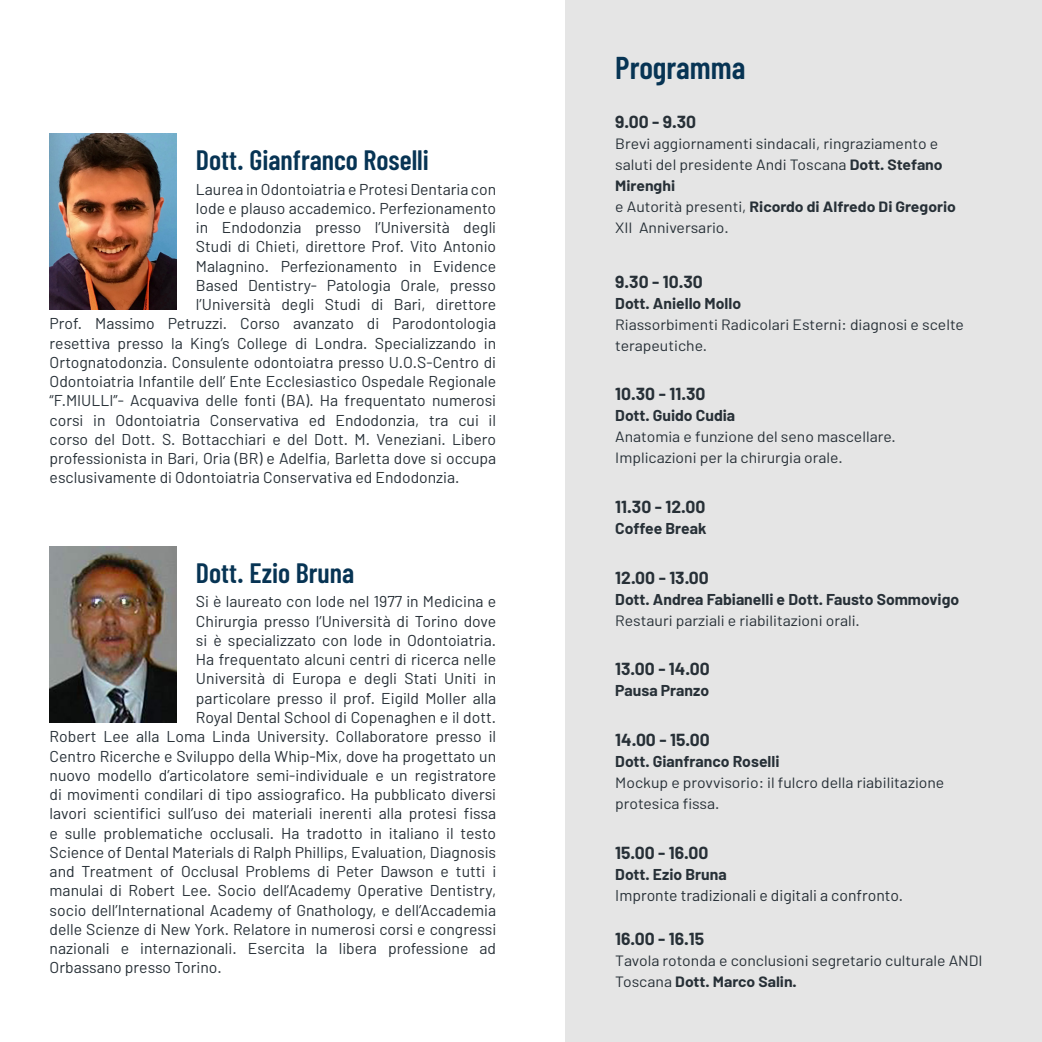
<style>
.page{position:relative;width:1042px;height:1042px;background:#fff}
.page>*{position:absolute;margin:0;border:0;box-sizing:border-box;transform-origin:0 0}
.t1{font:600 31.5px "Barlow Condensed";color:#073454}
.t2{font:600 28px "Barlow Condensed";color:#073454}
.t3{font:700 17.5px "Barlow";color:#273037}
.t4{font:15.75px/21px "Barlow";color:#273037}
.t5{font:700 15.75px "Barlow";color:#273037}
.t6{font:15.05px/21px "Barlow";color:#273037;scale:1.05 1}
.s1{font-weight:700}
</style>
<div class="page">
<div style="left:566px;top:0;width:476px;height:1042px;background:#e5e5e5"></div>
<img style="left:50px;top:546px;width:126px;height:176px">
<img style="left:50px;top:134px;width:126px;height:176px">
<p class="t2" style="left:196px;top:143px;width:234px">Dott. Gianfranco Roselli</p>
<p class="t4" style="left:196px;top:178px;width:302px">Laurea in Odontoiatria e Protesi Dentaria con</p>
<p class="t4" style="left:196px;top:197px;width:302px">lode e plauso accademico. Perfezionamento</p>
<p class="t4" style="left:196px;top:217px;width:302px">in Endodonzia presso l’Università degli</p>
<p class="t4" style="left:196px;top:236px;width:302px">Studi di Chieti, direttore Prof. Vito Antonio</p>
<p class="t4" style="left:196px;top:255px;width:302px">Malagnino. Perfezionamento in Evidence</p>
<p class="t4" style="left:196px;top:274px;width:302px">Based Dentistry- Patologia Orale, presso</p>
<p class="t4" style="left:196px;top:294px;width:302px">l’Università degli Studi di Bari, direttore</p>
<p class="t4" style="left:50px;top:313px;width:448px">Prof. Massimo Petruzzi. Corso avanzato di Parodontologia</p>
<p class="t4" style="left:50px;top:332px;width:448px">resettiva presso la King’s College di Londra. Specializzando in</p>
<p class="t4" style="left:50px;top:351px;width:448px">Ortognatodonzia. Consulente odontoiatra presso U.O.S-Centro di</p>
<p class="t4" style="left:50px;top:371px;width:448px">Odontoiatria Infantile dell’ Ente Ecclesiastico Ospedale Regionale</p>
<p class="t4" style="left:50px;top:390px;width:448px">“F.MIULLI”- Acquaviva delle fonti (BA). Ha frequentato numerosi</p>
<p class="t4" style="left:50px;top:409px;width:448px">corsi in Odontoiatria Conservativa ed Endodonzia, tra cui il</p>
<p class="t4" style="left:50px;top:428px;width:448px">corso del Dott. S. Bottacchiari e del Dott. M. Veneziani. Libero</p>
<p class="t4" style="left:50px;top:448px;width:448px">professionista in Bari, Oria (BR) e Adelfia, Barletta dove si occupa</p>
<p class="t4" style="left:50px;top:467px;width:411px">esclusivamente di Odontoiatria Conservativa ed Endodonzia.</p>
<p class="t2" style="left:196px;top:556px;width:160px">Dott. Ezio Bruna</p>
<p class="t4" style="left:196px;top:591px;width:302px">Si è laureato con lode nel 1977 in Medicina e</p>
<p class="t4" style="left:196px;top:610px;width:302px">Chirurgia presso l’Università di Torino dove</p>
<p class="t4" style="left:196px;top:629px;width:302px">si è specializzato con lode in Odontoiatria.</p>
<p class="t4" style="left:196px;top:648px;width:302px">Ha frequentato alcuni centri di ricerca nelle</p>
<p class="t4" style="left:196px;top:668px;width:302px">Università di Europa e degli Stati Uniti in</p>
<p class="t4" style="left:196px;top:687px;width:302px">particolare presso il prof. Eigild Moller alla</p>
<p class="t4" style="left:196px;top:706px;width:302px">Royal Dental School di Copenaghen e il dott.</p>
<p class="t4" style="left:50px;top:725px;width:448px">Robert Lee alla Loma Linda University. Collaboratore presso il</p>
<p class="t4" style="left:50px;top:745px;width:448px">Centro Ricerche e Sviluppo della Whip-Mix, dove ha progettato un</p>
<p class="t4" style="left:50px;top:764px;width:448px">nuovo modello d’articolatore semi-individuale e un registratore</p>
<p class="t4" style="left:50px;top:783px;width:448px">di movimenti condilari di tipo assiografico. Ha pubblicato diversi</p>
<p class="t4" style="left:50px;top:802px;width:448px">lavori scientifici sull’uso dei materiali inerenti alla protesi fissa</p>
<p class="t4" style="left:50px;top:822px;width:448px">e sulle problematiche occlusali. Ha tradotto in italiano il testo</p>
<p class="t4" style="left:50px;top:841px;width:448px">Science of Dental Materials di Ralph Phillips, Evaluation, Diagnosis</p>
<p class="t4" style="left:50px;top:860px;width:448px">and Treatment of Occlusal Problems di Peter Dawson e tutti i</p>
<p class="t4" style="left:50px;top:879px;width:448px">manulai di Robert Lee. Socio dell’Academy Operative Dentistry,</p>
<p class="t4" style="left:50px;top:899px;width:448px">socio dell’International Academy of Gnathology, e dell’Accademia</p>
<p class="t4" style="left:50px;top:918px;width:448px">delle Scienze di New York. Relatore in numerosi corsi e congressi</p>
<p class="t4" style="left:50px;top:937px;width:448px">nazionali e internazionali. Esercita la libera professione ad</p>
<p class="t4" style="left:50px;top:956px;width:174px">Orbassano presso Torino.</p>
<p class="t1" style="left:615px;top:48px;width:132px">Programma</p>
<p class="t3" style="left:615px;top:111px;width:83px">9.00 - 9.30</p>
<p class="t6" style="left:615px;top:133px;width:326px">Brevi aggiornamenti sindacali, ringraziamento e saluti del presidente Andi Toscana <span class="s1">Dott. Stefano Mirenghi<br></span>e Autorità presenti, <span class="s1">Ricordo di Alfredo Di Gregorio </span>XII Anniversario.</p>
<p class="t3" style="left:615px;top:271px;width:89px">9.30 - 10.30</p>
<p class="t5" style="left:615px;top:293px;width:127px">Dott. Aniello Mollo</p>
<p class="t6" style="left:615px;top:313px;width:333px">Riassorbimenti Radicolari Esterni: diagnosi e scelte terapeutiche.</p>
<p class="t3" style="left:615px;top:383px;width:92px">10.30 - 11.30</p>
<p class="t5" style="left:615px;top:406px;width:121px">Dott. Guido Cudia</p>
<p class="t6" style="left:615px;top:426px;width:269px">Anatomia e funzione del seno mascellare.<br>Implicazioni per la chirurgia orale.</p>
<p class="t3" style="left:615px;top:496px;width:92px">11.30 - 12.00</p>
<p class="t5" style="left:615px;top:519px;width:93px">Coffee Break</p>
<p class="t3" style="left:615px;top:566px;width:95px">12.00 - 13.00</p>
<p class="t5" style="left:615px;top:589px;width:345px">Dott. Andrea Fabianelli e Dott. Fausto Sommovigo</p>
<p class="t6" style="left:615px;top:609px;width:234px">Restauri parziali e riabilitazioni orali.</p>
<p class="t3" style="left:615px;top:658px;width:96px">13.00 - 14.00</p>
<p class="t5" style="left:615px;top:681px;width:95px">Pausa Pranzo</p>
<p class="t3" style="left:615px;top:729px;width:96px">14.00 - 15.00</p>
<p class="t5" style="left:615px;top:751px;width:166px">Dott. Gianfranco Roselli</p>
<p class="t6" style="left:615px;top:771px;width:315px">Mockup e provvisorio: il fulcro della riabilitazione protesica fissa.</p>
<p class="t3" style="left:615px;top:841px;width:95px">15.00 - 16.00</p>
<p class="t4" style="left:615px;top:863px;width:289px"><span class="s1">Dott. Ezio Bruna<br></span>Impronte tradizionali e digitali a confronto.</p>
<p class="t3" style="left:615px;top:928px;width:91px">16.00 - 16.15</p>
<p class="t6" style="left:615px;top:950px;width:351px">Tavola rotonda e conclusioni segretario culturale ANDI<br>Toscana <span class="s1">Dott. Marco Salin.</span></p>
</div>
